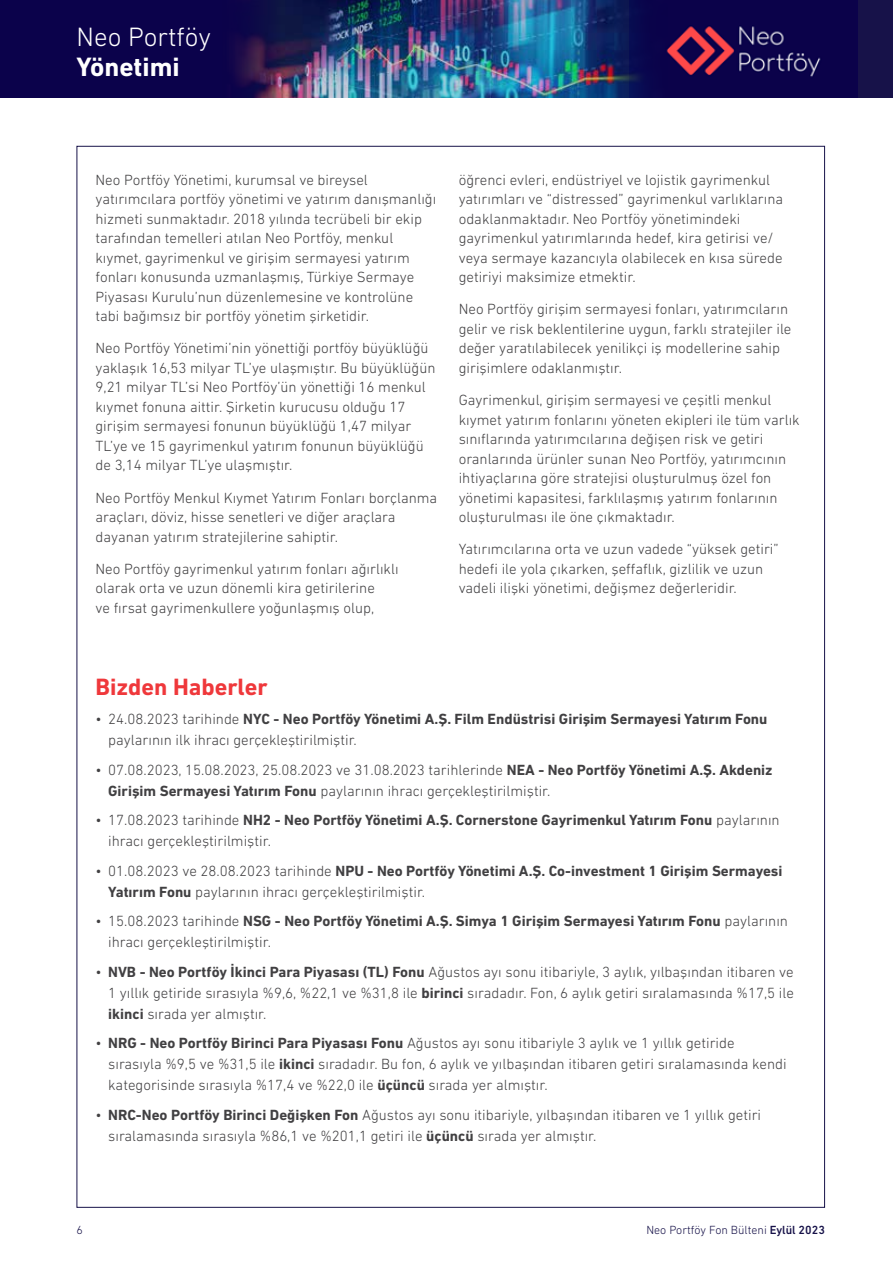
<style>
.page{position:relative;width:893px;height:1263px;background:#fff}
.page>*{position:absolute;margin:0;border:0;box-sizing:border-box;transform-origin:0 0}
.t1{font:300 27px "DIN Next LT Pro";color:#fff}
.t2{font:700 27px "DIN Next LT Pro";color:#fff}
.t3{font:700 24px "DIN Next LT Pro";color:#ef383b}
.t4{font:300 15px/19.5px "DIN Next LT Pro";color:#414042}
.t5{font:700 15px/21px "DIN Next LT Pro";color:#414042}
.t6{font:300 12px "DIN Next LT Pro";color:#171249}
.s1{font-weight:300}
.s2{font-weight:700}
.s3{font-weight:500}
</style>
<div class="page">
<div style="left:0;top:0;width:893px;height:98px;background:#0b024b"></div>
<div style="left:565px;top:0;width:328px;height:98px;background:#171249"></div>
<img style="left:675px;top:0;width:183px;height:98px">
<img style="left:235px;top:0;width:440px;height:98px">
<h1 class="t1" style="left:77px;top:21px;width:136px">Neo Portföy</h1>
<h1 class="t2" style="left:77px;top:51px;width:105px">Yönetimi</h1>
<p class="t4" style="left:95px;top:170px;width:342px">Neo Portföy Yönetimi, kurumsal ve bireysel yatırımcılara portföy yönetimi ve yatırım danışmanlığı hizmeti sunmaktadır. 2018 yılında tecrübeli bir ekip tarafından temelleri atılan Neo Portföy, menkul kıymet, gayrimenkul ve girişim sermayesi yatırım fonları konusunda uzmanlaşmış, Türkiye Sermaye Piyasası Kurulu’nun düzenlemesine ve kontrolüne tabi bağımsız bir portföy yönetim şirketidir.</p>
<p class="t4" style="left:95px;top:338px;width:342px">Neo Portföy Yönetimi’nin yönettiği portföy büyüklüğü yaklaşık 16,53 milyar TL’ye ulaşmıştır. Bu büyüklüğün 9,21 milyar TL’si Neo Portföy’ün yönettiği 16 menkul kıymet fonuna aittir. Şirketin kurucusu olduğu 17 girişim sermayesi fonunun büyüklüğü 1,47 milyar TL’ye ve 15 gayrimenkul yatırım fonunun büyüklüğü de 3,14 milyar TL’ye ulaşmıştır.</p>
<p class="t4" style="left:95px;top:488px;width:343px">Neo Portföy Menkul Kıymet Yatırım Fonları borçlanma araçları, döviz, hisse senetleri ve diğer araçlara dayanan yatırım stratejilerine sahiptir.</p>
<p class="t4" style="left:95px;top:559px;width:305px">Neo Portföy gayrimenkul yatırım fonları ağırlıklı olarak orta ve uzun dönemli kira getirilerine<br>ve fırsat gayrimenkullere yoğunlaşmış olup,</p>
<p class="t4" style="left:459px;top:170px;width:326px">öğrenci evleri, endüstriyel ve lojistik gayrimenkul yatırımları ve “distressed” gayrimenkul varlıklarına odaklanmaktadır. Neo Portföy yönetimindeki gayrimenkul yatırımlarında hedef, kira getirisi ve/ veya sermaye kazancıyla olabilecek en kısa sürede getiriyi maksimize etmektir.</p>
<p class="t4" style="left:459px;top:299px;width:334px">Neo Portföy girişim sermayesi fonları, yatırımcıların gelir ve risk beklentilerine uygun, farklı stratejiler ile değer yaratılabilecek yenilikçi iş modellerine sahip girişimlere odaklanmıştır.</p>
<p class="t4" style="left:459px;top:390px;width:343px">Gayrimenkul, girişim sermayesi ve çeşitli menkul kıymet yatırım fonlarını yöneten ekipleri ile tüm varlık sınıflarında yatırımcılarına değişen risk ve getiri oranlarında ürünler sunan Neo Portföy, yatırımcının ihtiyaçlarına göre stratejisi oluşturulmuş özel fon yönetimi kapasitesi, farklılaşmış yatırım fonlarının oluşturulması ile öne çıkmaktadır.</p>
<p class="t4" style="left:459px;top:539px;width:321px">Yatırımcılarına orta ve uzun vadede “yüksek getiri” hedefi ile yola çıkarken, şeffaflık, gizlilik ve uzun vadeli ilişki yönetimi, değişmez değerleridir.</p>
<h2 class="t3" style="left:95px;top:673px;width:174px">Bizden Haberler</h2>
<p class="t5" style="left:108px;top:709px;width:661px;text-indent:-13px"><span class="s1">• 24.08.2023 tarihinde</span> NYC - Neo Portföy Yönetimi A.Ş. Film Endüstrisi Girişim Sermayesi Yatırım Fonu <span class="s1">paylarının ilk ihracı gerçekleştirilmiştir.</span></p>
<p class="t4" style="left:108px;top:759px;width:666px;line-height:21px;text-indent:-13px">• 07.08.2023, 15.08.2023, 25.08.2023 ve 31.08.2023 tarihlerinde <span class="s2">NEA - Neo Portföy Yönetimi A.Ş. Akdeniz<br>Girişim Sermayesi Yatırım Fonu</span> paylarının ihracı gerçekleştirilmiştir.</p>
<p class="t5" style="left:108px;top:810px;width:673px;text-indent:-13px"><span class="s1">• 17.08.2023 tarihinde</span> NH2 - Neo Portföy Yönetimi A.Ş. Cornerstone Gayrimenkul Yatırım Fonu <span class="s1">paylarının ihracı gerçekleştirilmiştir.</span></p>
<p class="t4" style="left:108px;top:860px;width:676px;line-height:21px;text-indent:-13px">• 01.08.2023 ve 28.08.2023 tarihinde <span class="s2">NPU - Neo Portföy Yönetimi A.Ş. Co-investment 1 Girişim Sermayesi<br>Yatırım Fonu</span> paylarının ihracı gerçekleştirilmiştir.</p>
<p class="t5" style="left:108px;top:911px;width:681px;text-indent:-13px"><span class="s1">• 15.08.2023 tarihinde</span> NSG - Neo Portföy Yönetimi A.Ş. Simya 1 Girişim Sermayesi Yatırım Fonu <span class="s1">paylarının ihracı gerçekleştirilmiştir.</span></p>
<p class="t4" style="left:108px;top:961px;width:687px;line-height:21px;text-align:justify;text-indent:-13px">• <span class="s2">NVB - Neo Portföy İkinci Para Piyasası (TL) Fonu</span> Ağustos ayı sonu itibariyle, 3 aylık, yılbaşından itibaren ve 1 yıllık getiride sırasıyla %9,6, %22,1 ve %31,8 ile <span class="s2">birinci</span> sıradadır. Fon, 6 aylık getiri sıralamasında %17,5 ile <span class="s2">ikinci</span> sırada yer almıştır.</p>
<p class="t4" style="left:108px;top:1033px;width:680px;line-height:21px;text-indent:-13px">• <span class="s2">NRG - Neo Portföy Birinci Para Piyasası Fonu</span> Ağustos ayı sonu itibariyle 3 aylık ve 1 yıllık getiride sırasıyla %9,5 ve %31,5 ile <span class="s2">ikinci</span> sıradadır. Bu fon, 6 aylık ve yılbaşından itibaren getiri sıralamasında kendi kategorisinde sırasıyla %17,4 ve %22,0 ile <span class="s2">üçüncü</span> sırada yer almıştır.</p>
<p class="t4" style="left:108px;top:1104px;width:654px;line-height:21px;text-indent:-13px">• <span class="s2">NRC-Neo Portföy Birinci Değişken Fon</span> Ağustos ayı sonu itibariyle, yılbaşından itibaren ve 1 yıllık getiri sıralamasında sırasıyla %86,1 ve %201,1 getiri ile <span class="s2">üçüncü</span> sırada yer almıştır.</p>
<p class="t6" style="left:77px;top:1223px;width:8px">6</p>
<p class="t6" style="left:646px;top:1223px;width:180px">Neo Portföy Fon Bülteni <span class="s3">Eylül 2023</span></p>
</div>
